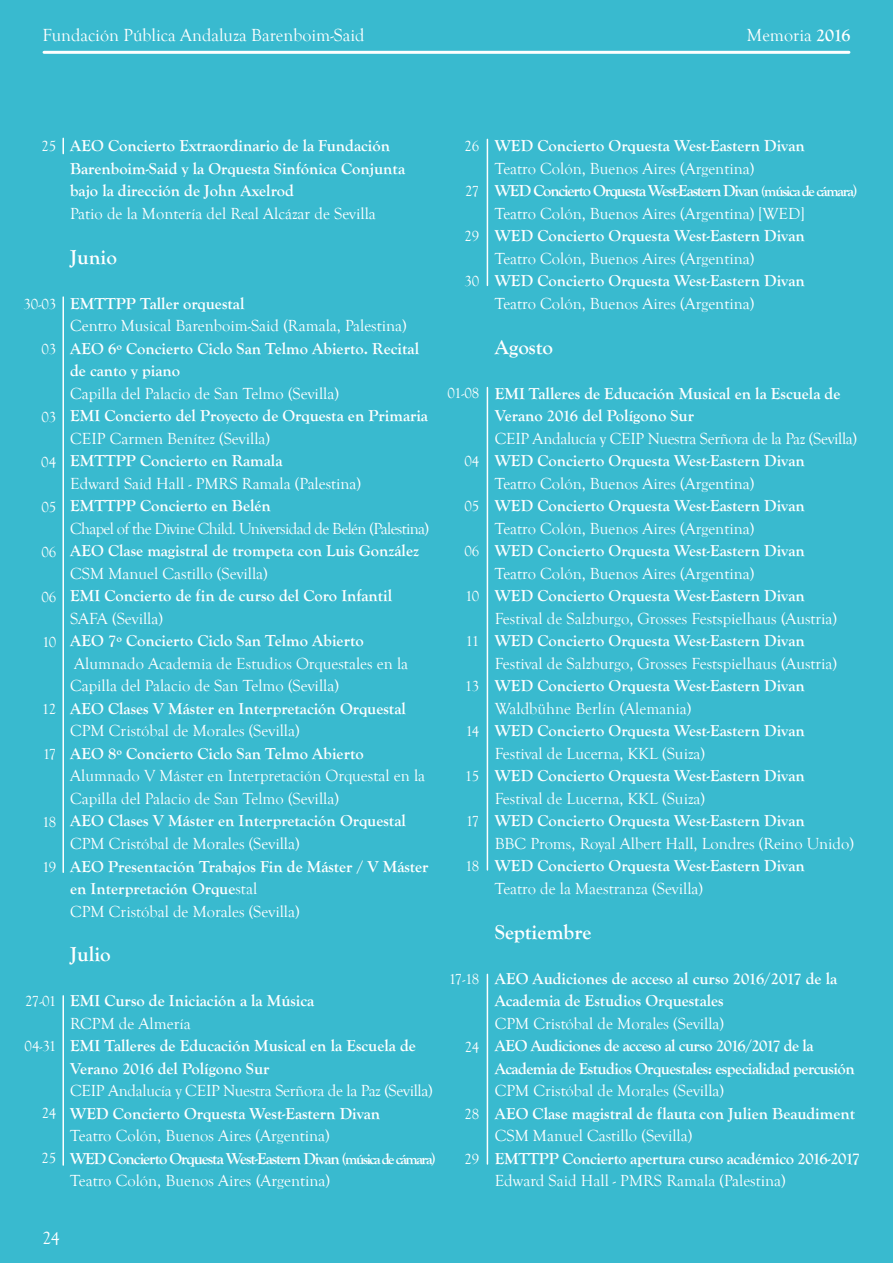
<style>
.page{position:relative;width:893px;height:1263px;background:#39bacf}
.page>*{position:absolute;margin:0;border:0;box-sizing:border-box;transform-origin:0 0}
.t1{font:700 21px "Goudy Old Style T";color:#fff}
.t2{font:18px "Goudy Old Style T";color:#fff}
.t3{font:700 16.5px/22.5px "Goudy Old Style T";color:#fff}
.t4{font:16.5px/22.5px "Goudy Old Style T";color:#fff}
.t5{font:16.5px "Goudy Old Style T";letter-spacing:-.02em;color:#fff}
.t6{font:700 16.5px/22.5px "Goudy Old Style T";letter-spacing:-.03em;color:#fff}
.t7{font:16.5px "Goudy Old Style T";letter-spacing:-.04em;color:#fff}
.t8{font:700 16.5px "Goudy Old Style T";letter-spacing:-.02em;color:#fff}
.t9{font:15px "Goudy Old Style T";letter-spacing:-.02em;color:#fff}
.s1{font-weight:700}
.s2{font-weight:400}
.s3{font-weight:700;font-size:15px}
</style>
<div class="page">
<hr style="left:44px;top:51px;width:805px;height:3px;background:#fff">
<svg style="left:62px;top:138px;width:2px;height:16px"></svg>
<hr style="left:62px;top:297px;width:2px;height:575px;background:#fff">
<hr style="left:62px;top:996px;width:2px;height:169px;background:#fff">
<hr style="left:487px;top:139px;width:1px;height:146px;background:#fff">
<hr style="left:487px;top:974px;width:1px;height:190px;background:#fff">
<hr style="left:487px;top:387px;width:1px;height:483px;background:#fff">
<p class="t2" style="left:43px;top:25px;width:324px">Fundación Pública Andaluza Barenboim-Said</p>
<p class="t2" style="left:747px;top:25px;width:105px">Memoria <span class="s1">2016</span></p>
<p class="t9" style="left:41px;top:137px;width:16px">25</p>
<p class="t9" style="left:23px;top:296px;width:34px">30-03</p>
<p class="t9" style="left:41px;top:341px;width:16px">03</p>
<p class="t9" style="left:41px;top:409px;width:16px">03</p>
<p class="t9" style="left:41px;top:454px;width:17px">04</p>
<p class="t9" style="left:41px;top:499px;width:16px">05</p>
<p class="t9" style="left:41px;top:544px;width:16px">06</p>
<p class="t9" style="left:41px;top:589px;width:16px">06</p>
<p class="t9" style="left:42px;top:634px;width:16px">10</p>
<p class="t9" style="left:42px;top:701px;width:16px">12</p>
<p class="t9" style="left:43px;top:746px;width:15px">17</p>
<p class="t9" style="left:42px;top:814px;width:16px">18</p>
<p class="t9" style="left:42px;top:859px;width:16px">19</p>
<p class="t9" style="left:25px;top:993px;width:33px">27-01</p>
<p class="t9" style="left:25px;top:1038px;width:33px">04-31</p>
<p class="t9" style="left:42px;top:1105px;width:16px">24</p>
<p class="t9" style="left:41px;top:1150px;width:16px">25</p>
<p class="t3" style="left:70px;top:135px;width:336px">AEO Concierto Extraordinario de la Fundación<br>Barenboim-Said y la Orquesta Sinfónica Conjunta bajo la dirección de John Axelrod</p>
<p class="t4" style="left:70px;top:202px;width:307px">Patio de la Montería del Real Alcázar de Sevilla</p>
<p class="t1" style="left:70px;top:245px;width:48px">Junio</p>
<p class="t3" style="left:70px;top:292px;width:176px">EMTTPP Taller orquestal</p>
<p class="t4" style="left:70px;top:315px;width:338px">Centro Musical Barenboim-Said (Ramala, Palestina)</p>
<p class="t3" style="left:70px;top:337px;width:350px">AEO 6º Concierto Ciclo San Telmo Abierto. Recital de canto y piano</p>
<p class="t4" style="left:70px;top:382px;width:270px">Capilla del Palacio de San Telmo (Sevilla)</p>
<p class="t3" style="left:70px;top:405px;width:359px">EMI Concierto del Proyecto de Orquesta en Primaria</p>
<p class="t4" style="left:70px;top:427px;width:201px">CEIP Carmen Benítez (Sevilla)</p>
<p class="t3" style="left:70px;top:450px;width:214px">EMTTPP Concierto en Ramala</p>
<p class="t4" style="left:70px;top:473px;width:293px">Edward Said Hall - PMRS Ramala (Palestina)</p>
<p class="t3" style="left:70px;top:495px;width:202px">EMTTPP Concierto en Belén</p>
<p class="t7" style="left:70px;top:519px;width:360px">Chapel of the Divine Child. Universidad de Belén (Palestina)</p>
<p class="t3" style="left:70px;top:540px;width:351px">AEO Clase magistral de trompeta con Luis González</p>
<p class="t4" style="left:70px;top:563px;width:199px">CSM Manuel Castillo (Sevilla)</p>
<p class="t3" style="left:70px;top:585px;width:324px">EMI Concierto de fin de curso del Coro Infantil</p>
<p class="t4" style="left:70px;top:608px;width:94px">SAFA (Sevilla)</p>
<p class="t3" style="left:70px;top:630px;width:295px">AEO 7º Concierto Ciclo San Telmo Abierto</p>
<p class="t4" style="left:70px;top:653px;width:339px">Alumnado Academia de Estudios Orquestales en la<br>Capilla del Palacio de San Telmo (Sevilla)</p>
<p class="t3" style="left:70px;top:697px;width:337px">AEO Clases V Máster en Interpretación Orquestal</p>
<p class="t4" style="left:70px;top:720px;width:231px">CPM Cristóbal de Morales (Sevilla)</p>
<p class="t3" style="left:70px;top:742px;width:295px">AEO 8º Concierto Ciclo San Telmo Abierto</p>
<p class="t4" style="left:70px;top:765px;width:357px">Alumnado V Máster en Interpretación Orquestal en la<br>Capilla del Palacio de San Telmo (Sevilla)</p>
<p class="t3" style="left:70px;top:810px;width:337px">AEO Clases V Máster en Interpretación Orquestal</p>
<p class="t4" style="left:70px;top:833px;width:231px">CPM Cristóbal de Morales (Sevilla)</p>
<p class="t3" style="left:70px;top:855px;width:360px">AEO Presentación Trabajos Fin de Máster / V Máster en Interpretación Orque<span class="s2">stal<br>CPM Cristóbal de Morales (Sevilla)</span></p>
<p class="t1" style="left:70px;top:943px;width:42px">Julio</p>
<p class="t3" style="left:70px;top:990px;width:246px">EMI Curso de Iniciación a la Música</p>
<p class="t4" style="left:70px;top:1012px;width:122px">RCPM de Almería</p>
<p class="t3" style="left:70px;top:1035px;width:347px">EMI Talleres de Educación Musical en la Escuela de<br>Verano 2016 del Polígono Sur</p>
<p class="t5" style="left:70px;top:1082px;width:364px">CEIP Andalucía y CEIP Nuestra Serñora de la Paz (Sevilla)</p>
<p class="t3" style="left:70px;top:1102px;width:312px">WED Concierto Orquesta West-Eastern Divan</p>
<p class="t4" style="left:70px;top:1125px;width:367px">Teatro Colón, Buenos Aires (Argentina)<br><span class="s1">WED Concierto Orquesta West-Eastern Divan (</span><span class="s3">música de cámara</span><span class="s1">)<br></span>Teatro Colón, Buenos Aires (Argentina)</p>
<p class="t9" style="left:464px;top:138px;width:16px">26</p>
<p class="t9" style="left:465px;top:183px;width:16px">27</p>
<p class="t9" style="left:464px;top:228px;width:16px">29</p>
<p class="t9" style="left:464px;top:273px;width:16px">30</p>
<p class="t9" style="left:447px;top:385px;width:34px">01-08</p>
<p class="t9" style="left:464px;top:453px;width:17px">04</p>
<p class="t9" style="left:464px;top:498px;width:16px">05</p>
<p class="t9" style="left:464px;top:543px;width:16px">06</p>
<p class="t9" style="left:465px;top:588px;width:16px">10</p>
<p class="t9" style="left:465px;top:633px;width:15px">11</p>
<p class="t9" style="left:465px;top:678px;width:16px">13</p>
<p class="t9" style="left:466px;top:723px;width:15px">14</p>
<p class="t9" style="left:465px;top:768px;width:16px">15</p>
<p class="t9" style="left:466px;top:813px;width:15px">17</p>
<p class="t9" style="left:465px;top:858px;width:16px">18</p>
<p class="t9" style="left:449px;top:971px;width:32px">17-18</p>
<p class="t9" style="left:465px;top:1039px;width:16px">24</p>
<p class="t9" style="left:464px;top:1106px;width:16px">28</p>
<p class="t9" style="left:464px;top:1151px;width:16px">29</p>
<p class="t3" style="left:495px;top:135px;width:312px">WED Concierto Orquesta West-Eastern Divan</p>
<p class="t4" style="left:495px;top:157px;width:364px">Teatro Colón, Buenos Aires (Argentina)<br><span class="s1">WED Concierto Orquesta West-Eastern Divan</span> <span class="s3">(música de cámara</span><span class="s1">)<br></span>Teatro Colón, Buenos Aires (Argentina) [WED]</p>
<p class="t3" style="left:495px;top:225px;width:312px">WED Concierto Orquesta West-Eastern Divan</p>
<p class="t4" style="left:495px;top:247px;width:261px">Teatro Colón, Buenos Aires (Argentina)</p>
<p class="t3" style="left:495px;top:270px;width:312px">WED Concierto Orquesta West-Eastern Divan</p>
<p class="t4" style="left:495px;top:292px;width:261px">Teatro Colón, Buenos Aires (Argentina)</p>
<p class="t1" style="left:495px;top:335px;width:60px">Agosto</p>
<p class="t3" style="left:495px;top:382px;width:347px">EMI Talleres de Educación Musical en la Escuela de<br>Verano 2016 del Polígono Sur</p>
<p class="t5" style="left:495px;top:429px;width:364px">CEIP Andalucía y CEIP Nuestra Serñora de la Paz (Sevilla)</p>
<p class="t3" style="left:495px;top:450px;width:312px">WED Concierto Orquesta West-Eastern Divan</p>
<p class="t4" style="left:495px;top:472px;width:261px">Teatro Colón, Buenos Aires (Argentina)</p>
<p class="t3" style="left:495px;top:495px;width:312px">WED Concierto Orquesta West-Eastern Divan</p>
<p class="t4" style="left:495px;top:517px;width:261px">Teatro Colón, Buenos Aires (Argentina)</p>
<p class="t3" style="left:495px;top:540px;width:312px">WED Concierto Orquesta West-Eastern Divan</p>
<p class="t4" style="left:495px;top:563px;width:261px">Teatro Colón, Buenos Aires (Argentina)</p>
<p class="t3" style="left:495px;top:585px;width:312px">WED Concierto Orquesta West-Eastern Divan</p>
<p class="t4" style="left:495px;top:608px;width:344px">Festival de Salzburgo, Grosses Festspielhaus (Austria)</p>
<p class="t3" style="left:495px;top:630px;width:312px">WED Concierto Orquesta West-Eastern Divan</p>
<p class="t4" style="left:495px;top:653px;width:344px">Festival de Salzburgo, Grosses Festspielhaus (Austria)</p>
<p class="t3" style="left:495px;top:675px;width:312px">WED Concierto Orquesta West-Eastern Divan</p>
<p class="t4" style="left:495px;top:698px;width:198px">Waldbühne Berlín (Alemania)</p>
<p class="t3" style="left:495px;top:720px;width:312px">WED Concierto Orquesta West-Eastern Divan</p>
<p class="t4" style="left:495px;top:743px;width:212px">Festival de Lucerna, KKL (Suiza)</p>
<p class="t3" style="left:495px;top:765px;width:312px">WED Concierto Orquesta West-Eastern Divan</p>
<p class="t4" style="left:495px;top:788px;width:212px">Festival de Lucerna, KKL (Suiza)</p>
<p class="t3" style="left:495px;top:810px;width:312px">WED Concierto Orquesta West-Eastern Divan</p>
<p class="t4" style="left:495px;top:833px;width:361px">BBC Proms, Royal Albert Hall, Londres (Reino Unido)</p>
<p class="t3" style="left:495px;top:855px;width:312px">WED Concierto Orquesta West-Eastern Divan</p>
<p class="t4" style="left:495px;top:878px;width:210px">Teatro de la Maestranza (Sevilla)</p>
<p class="t1" style="left:495px;top:920px;width:98px">Septiembre</p>
<p class="t3" style="left:495px;top:967px;width:344px">AEO Audiciones de acceso al curso 2016/2017 de la<br>Academia de Estudios Orquestales</p>
<p class="t4" style="left:495px;top:1012px;width:231px">CPM Cristóbal de Morales (Sevilla)</p>
<p class="t6" style="left:495px;top:1035px;width:362px">AEO Audiciones de acceso al curso 2016/2017 de la<br>Academia de Estudios Orquestales: especialidad percusión</p>
<p class="t4" style="left:495px;top:1080px;width:231px">CPM Cristóbal de Morales (Sevilla)</p>
<p class="t3" style="left:495px;top:1102px;width:362px">AEO Clase magistral de flauta con Julien Beaudiment</p>
<p class="t4" style="left:495px;top:1125px;width:199px">CSM Manuel Castillo (Sevilla)</p>
<p class="t8" style="left:495px;top:1149px;width:367px">EMTTPP Concierto apertura curso académico 2016-2017</p>
<p class="t4" style="left:495px;top:1170px;width:293px">Edward Said Hall - PMRS Ramala (Palestina)</p>
<p class="t2" style="left:43px;top:1228px;width:19px">24</p>
</div>
